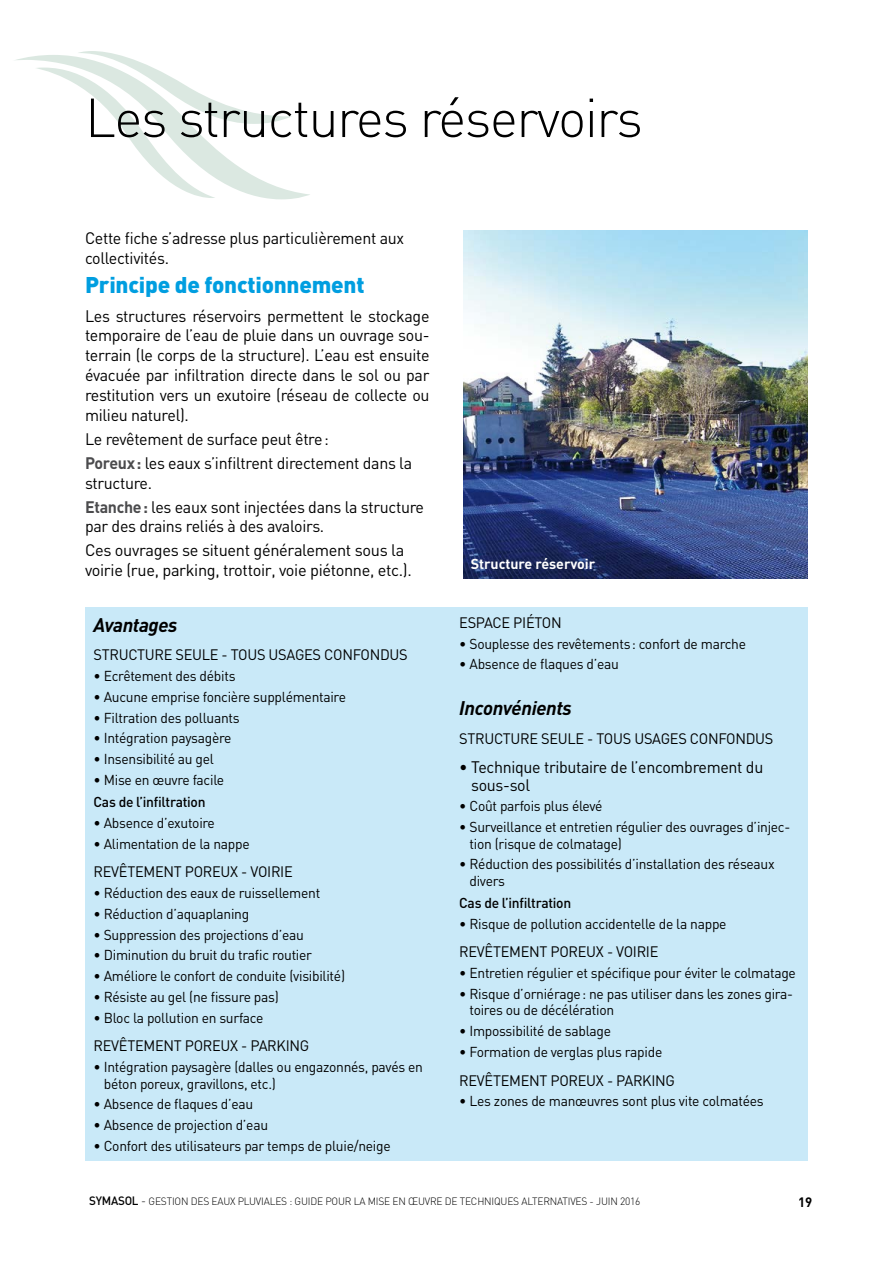
<style>
.page{position:relative;width:893px;height:1263px;background:#fff}
.page>*{position:absolute;margin:0;border:0;box-sizing:border-box;transform-origin:0 0}
.t1{font:300 54px "DIN";letter-spacing:-.03em;color:#000}
.t2{font:900 22.5px "DIN";letter-spacing:-.01em;color:#009ee0}
.t3{font:italic 700 19.5px "DIN";letter-spacing:-.02em;color:#000}
.t4{font:16.5px/19.8px "DIN";letter-spacing:-.02em;color:#000}
.t5{font:15px "DIN";letter-spacing:-.02em;color:#000}
.t6{font:14.25px/16.5px "DIN";letter-spacing:-.02em;color:#000}
.t7{font:500 14.25px "DIN";letter-spacing:-.02em;color:#000}
.t8{font:700 14.25px "DIN";letter-spacing:-.005em;color:#fff}
.t9{font:700 13.5px "DIN";color:#000}
.t10{font:300 10.5px "DIN";letter-spacing:-.02em;color:#000}
.s1{font-weight:700;color:#4b4b4d}
.s2{font-weight:500;font-size:12px}
.s3{font-size:12px}
</style>
<div class="page">
<svg style="left:16px;top:51px;width:294px;height:148px"></svg>
<div style="left:85px;top:607px;width:723px;height:554px;background:#c9e9f8"></div>
<img style="left:463px;top:230px;width:345px;height:348px">
<h1 class="t1" style="left:85px;top:84px;width:559px">LES STRUCTURES RÉSERVOIRS</h1>
<p class="t4" style="left:85px;top:228px;width:321px">Cette fiche s’adresse plus particulièrement aux collectivités.</p>
<h2 class="t2" style="left:85px;top:270px;width:281px">Principe de fonctionnement</h2>
<p class="t4" style="left:85px;top:305px;width:346px;text-align:justify">Les structures réservoirs permettent le stockage temporaire de l’eau de pluie dans un ouvrage sou&shy;terrain (le corps de la structure). L’eau est ensuite évacuée par infiltration directe dans le sol ou par restitution vers un exutoire (réseau de collecte ou milieu naturel).</p>
<p class="t4" style="left:85px;top:426px;width:329px;line-height:24px">Le revêtement de surface peut être:<br><span class="s1">Poreux:</span> les eaux s’infiltrent directement dans la</p>
<p class="t4" style="left:85px;top:470px;width:340px;line-height:24px">structure.<br><span class="s1">Etanche:</span> les eaux sont injectées dans la structure</p>
<p class="t4" style="left:85px;top:514px;width:321px;line-height:24px">par des drains reliés à des avaloirs.<br>Ces ouvrages se situent généralement sous la</p>
<p class="t4" style="left:85px;top:560px;width:328px">voirie (rue, parking, trottoir, voie piétonne, etc.).</p>
<h3 class="t3" style="left:94px;top:612px;width:86px">Avantages</h3>
<p class="t5" style="left:94px;top:646px;width:18px">Structure</p>
<p class="t5" style="left:175px;top:646px;width:10px">seule</p>
<p class="t5" style="left:222px;top:646px;width:27px">- Tous</p>
<p class="t5" style="left:269px;top:646px;width:10px">usages</p>
<p class="t5" style="left:324px;top:646px;width:66px">confondus</p>
<p class="t6" style="left:94px;top:667px;width:144px">• Ecrêtement des débits</p>
<p class="t6" style="left:94px;top:688px;width:254px">• Aucune emprise foncière supplémentaire</p>
<p class="t6" style="left:94px;top:709px;width:148px">• Filtration des polluants</p>
<p class="t6" style="left:94px;top:730px;width:139px">• Intégration paysagère</p>
<p class="t6" style="left:94px;top:750px;width:122px">• Insensibilité au gel</p>
<p class="t6" style="left:94px;top:771px;width:132px">• Mise en œuvre facile</p>
<p class="t7" style="left:94px;top:793px;width:114px">Cas de l’infiltration</p>
<p class="t6" style="left:94px;top:814px;width:123px">• Absence d’exutoire</p>
<p class="t6" style="left:94px;top:835px;width:158px">• Alimentation de la nappe</p>
<p class="t5" style="left:94px;top:862px;width:44px">Revêteme</p>
<p class="t5" style="left:163px;top:862px;width:31px">nt poreux</p>
<p class="t5" style="left:241px;top:862px;width:25px">- Voirie</p>
<p class="t6" style="left:94px;top:884px;width:228px">• Réduction des eaux de ruissellement</p>
<p class="t6" style="left:94px;top:905px;width:157px">• Réduction d’aquaplaning</p>
<p class="t6" style="left:94px;top:926px;width:212px">• Suppression des projections d’eau</p>
<p class="t6" style="left:94px;top:947px;width:220px">• Diminution du bruit du trafic routier</p>
<p class="t6" style="left:94px;top:967px;width:253px">• Améliore le confort de conduite (visibilité)</p>
<p class="t6" style="left:94px;top:988px;width:187px">• Résiste au gel (ne fissure pas)</p>
<p class="t6" style="left:94px;top:1009px;width:171px">• Bloc la pollution en surface</p>
<p class="t5" style="left:94px;top:1036px;width:44px">Revêteme</p>
<p class="t5" style="left:163px;top:1036px;width:31px">nt poreux</p>
<p class="t5" style="left:241px;top:1036px;width:67px">- Parki ng</p>
<p class="t6" style="left:104px;top:1058px;width:321px;text-indent:-10px">• Intégration paysagère (dalles ou engazonnés, pavés en béton poreux, gravillons, etc.)</p>
<p class="t6" style="left:94px;top:1095px;width:161px">• Absence de flaques d’eau</p>
<p class="t6" style="left:94px;top:1116px;width:176px">• Absence de projection d’eau</p>
<p class="t6" style="left:94px;top:1137px;width:299px">• Confort des utilisateurs par temps de pluie/neige</p>
<p class="t8" style="left:471px;top:554px;width:126px">Structure réservoir</p>
<p class="t5" style="left:459px;top:613px;width:18px">Espace</p>
<p class="t5" style="left:513px;top:613px;width:50px">piéton</p>
<p class="t6" style="left:459px;top:635px;width:288px">• Souplesse des revêtements: confort de marche</p>
<p class="t6" style="left:459px;top:656px;width:161px">• Absence de flaques d’eau</p>
<h3 class="t3" style="left:459px;top:696px;width:114px">Inconvénients</h3>
<p class="t5" style="left:459px;top:729px;width:18px">Structure</p>
<p class="t5" style="left:541px;top:729px;width:10px">seule</p>
<p class="t5" style="left:587px;top:729px;width:27px">- Tous</p>
<p class="t5" style="left:634px;top:729px;width:10px">usages</p>
<p class="t5" style="left:690px;top:729px;width:66px">confondus</p>
<p class="t4" style="left:471px;top:757px;width:294px;line-height:18px;text-indent:-12px">• Technique tributaire de l’encombrement du sous-sol</p>
<p class="t6" style="left:459px;top:798px;width:145px">• Coût parfois plus élevé</p>
<p class="t6" style="left:469px;top:818px;width:322px;text-indent:-10px">• Surveillance et entretien régulier des ouvrages d’injec&shy;tion (risque de colmatage)</p>
<p class="t6" style="left:469px;top:856px;width:307px;text-indent:-10px">• Réduction des possibilités d’installation des réseaux divers</p>
<p class="t7" style="left:459px;top:894px;width:114px">Cas de l’infiltration</p>
<p class="t6" style="left:459px;top:915px;width:269px">• Risque de pollution accidentelle de la nappe</p>
<p class="t5" style="left:459px;top:943px;width:44px">Revêteme</p>
<p class="t5" style="left:529px;top:943px;width:31px">nt poreux</p>
<p class="t5" style="left:607px;top:943px;width:25px">- Voirie</p>
<p class="t6" style="left:459px;top:964px;width:338px">• Entretien régulier et spécifique pour éviter le colmatage</p>
<p class="t6" style="left:469px;top:985px;width:325px;text-indent:-10px">• Risque d’orniérage: ne pas utiliser dans les zones gira&shy;toires ou de décélération</p>
<p class="t6" style="left:459px;top:1022px;width:153px">• Impossibilité de sablage</p>
<p class="t6" style="left:459px;top:1043px;width:205px">• Formation de verglas plus rapide</p>
<p class="t5" style="left:459px;top:1071px;width:44px">Revêteme</p>
<p class="t5" style="left:529px;top:1071px;width:31px">nt poreux</p>
<p class="t5" style="left:607px;top:1071px;width:67px">- Parki ng</p>
<p class="t6" style="left:459px;top:1093px;width:306px">• Les zones de manœuvres sont plus vite colmatées</p>
<p class="t10" style="left:89px;top:1195px;width:518px"><span class="s2">SYMASOL</span> <span class="s3">-</span> GESTION DES EAUX PLUVIALES : G UIDE POUR LA MISE EN ŒUVRE DE TECHNIQUES ALTERNATIVES - JUIN</p>
<p class="t10" style="left:620px;top:1195px;width:22px">2016</p>
<p class="t9" style="left:798px;top:1193px;width:15px">19</p>
</div>
